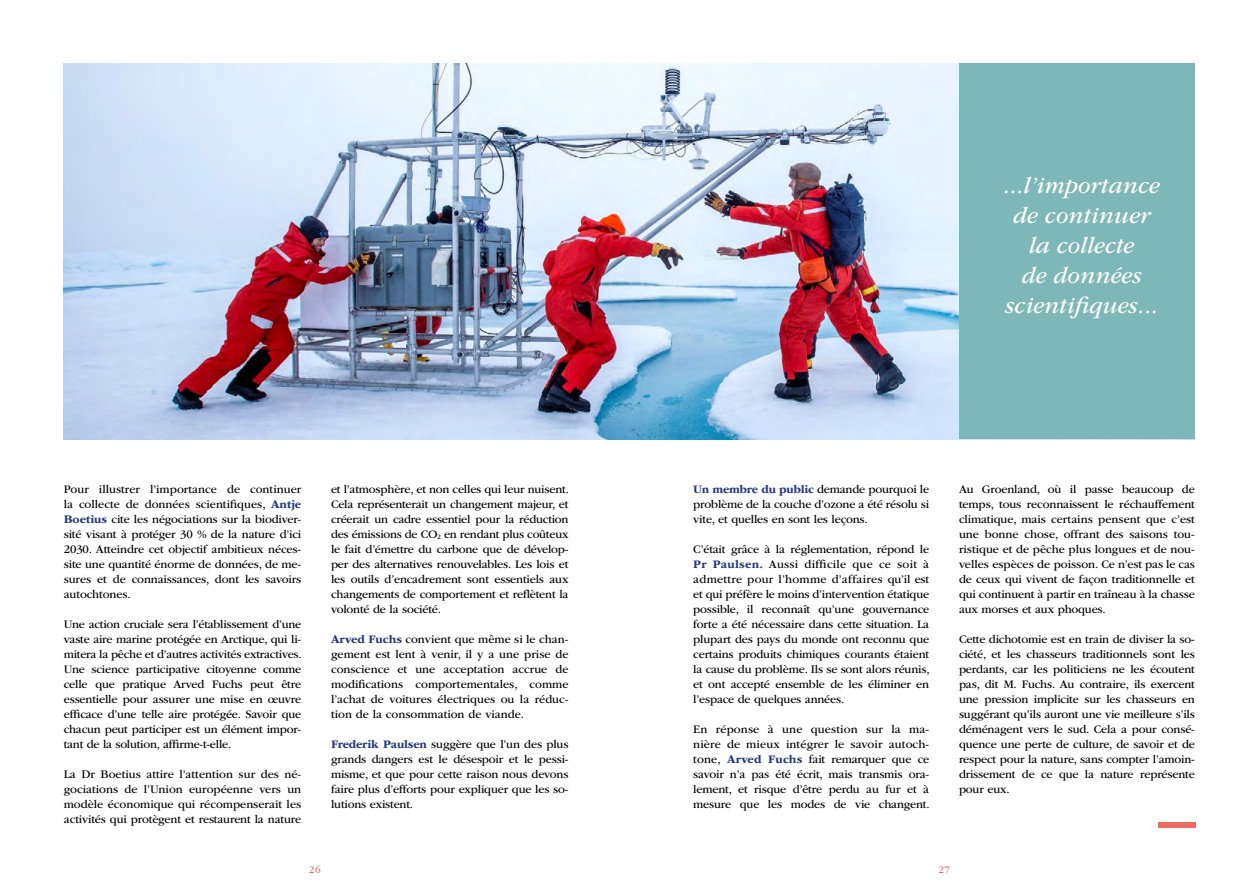
<style>
.page{position:relative;width:1259px;height:893px;background:#fff}
.page>*{position:absolute;margin:0;border:0;box-sizing:border-box;transform-origin:0 0}
.t1{font:italic 24px/30px "ITC Garamond Std";color:#fff;text-align:center}
.t2{font:12px/15px "ITC Garamond Std";letter-spacing:-.015em;color:#000;text-align:justify}
.t3{font:10.5px "ITC Garamond Std";color:#ed6b64}
.s1{font-weight:700;color:#26377f}
</style>
<div class="page">
<img style="left:64px;top:64px;width:895px;height:375px">
<div style="left:959px;top:64px;width:236px;height:375px;background:#7db7b7"></div>
<div style="left:1158px;top:823px;width:37px;height:5px;background:#ed6b64"></div>
<h1 class="t1" style="left:1003px;top:170px;width:158px">...l’importance de continuer la collecte<br>de données scientifiques...</h1>
<p class="t2" style="left:64px;top:481px;width:239px">Pour illustrer l’importance de continuer la collecte de données scientifiques, <span class="s1">Antje Boetius</span> cite les négociations sur la biodiver&shy;sité visant à protéger 30 % de la nature d’ici 2030. Atteindre cet objectif ambitieux néces&shy;site une quantité énorme de données, de me&shy;sures et de connaissances, dont les savoirs autochtones.</p>
<p class="t2" style="left:64px;top:616px;width:239px">Une action cruciale sera l’établissement d’une vaste aire marine protégée en Arctique, qui li&shy;mitera la pêche et d’autres activités extractives.<br>Une science participative citoyenne comme celle que pratique Arved Fuchs peut être essentielle pour assurer une mise en œuvre efficace d’une telle aire protégée. Savoir que chacun peut participer est un élément impor&shy;tant de la solution, affirme-t-elle.</p>
<p class="t2" style="left:64px;top:766px;width:239px">La Dr Boetius attire l’attention sur des né&shy;gociations de l’Union européenne vers un modèle économique qui récompenserait les activités qui protègent et restaurent la nature</p>
<p class="t2" style="left:331px;top:481px;width:239px">et l’atmosphère, et non celles qui leur nuisent.<br>Cela représenterait un changement majeur, et créerait un cadre essentiel pour la réduction des émissions de CO<sub>2</sub> en rendant plus coûteux le fait d’émettre du carbone que de dévelop&shy;per des alternatives renouvelables. Les lois et les outils d’encadrement sont essentiels aux changements de comportement et reflètent la volonté de la société.</p>
<p class="t2" style="left:331px;top:631px;width:239px"><span class="s1">Arved Fuchs</span> convient que même si le chan&shy;gement est lent à venir, il y a une prise de conscience et une acceptation accrue de modifications comportementales, comme l’achat de voitures électriques ou la réduc&shy;tion de la consommation de viande.</p>
<p class="t2" style="left:331px;top:736px;width:239px"><span class="s1">Frederik Paulsen</span> suggère que l’un des plus grands dangers est le désespoir et le pessi&shy;misme, et que pour cette raison nous devons faire plus d’efforts pour expliquer que les so&shy;lutions existent.</p>
<p class="t2" style="left:693px;top:481px;width:237px"><span class="s1">Un membre du public</span> demande pourquoi le problème de la couche d’ozone a été résolu si vite, et quelles en sont les leçons.</p>
<p class="t2" style="left:693px;top:541px;width:238px">C’était grâce à la réglementation, répond le <span class="s1">Pr Paulsen.</span> Aussi difficile que ce soit à admettre pour l’homme d’affaires qu’il est et qui préfère le moins d’intervention étatique possible, il reconnaît qu’une gouvernance forte a été nécessaire dans cette situation. La plupart des pays du monde ont reconnu que certains produits chimiques courants étaient la cause du problème. Ils se sont alors réunis, et ont accepté ensemble de les éliminer en l’espace de quelques années.</p>
<p class="t2" style="left:693px;top:721px;width:238px">En réponse à une question sur la ma&shy;nière de mieux intégrer le savoir autoch&shy;tone, <span class="s1">Arved Fuchs</span> fait remarquer que ce savoir n’a pas été écrit, mais transmis ora&shy;lement, et risque d’être perdu au fur et à mesure que les modes de vie changent.</p>
<p class="t2" style="left:959px;top:481px;width:237px">Au Groenland, où il passe beaucoup de temps, tous reconnaissent le réchauffement climatique, mais certains pensent que c’est une bonne chose, offrant des saisons tou&shy;ristique et de pêche plus longues et de nou&shy;velles espèces de poisson. Ce n’est pas le cas de ceux qui vivent de façon traditionnelle et qui continuent à partir en traîneau à la chasse aux morses et aux phoques.</p>
<p class="t2" style="left:959px;top:631px;width:237px">Cette dichotomie est en train de diviser la so&shy;ciété, et les chasseurs traditionnels sont les perdants, car les politiciens ne les écoutent pas, dit M. Fuchs. Au contraire, ils exercent une pression implicite sur les chasseurs en suggérant qu’ils auront une vie meilleure s’ils déménagent vers le sud. Cela a pour consé&shy;quence une perte de culture, de savoir et de respect pour la nature, sans compter l’amoin&shy;drissement de ce que la nature représente pour eux.</p>
<p class="t3" style="left:309px;top:864px;width:13px">26</p>
<p class="t3" style="left:938px;top:864px;width:13px">27</p>
</div>
